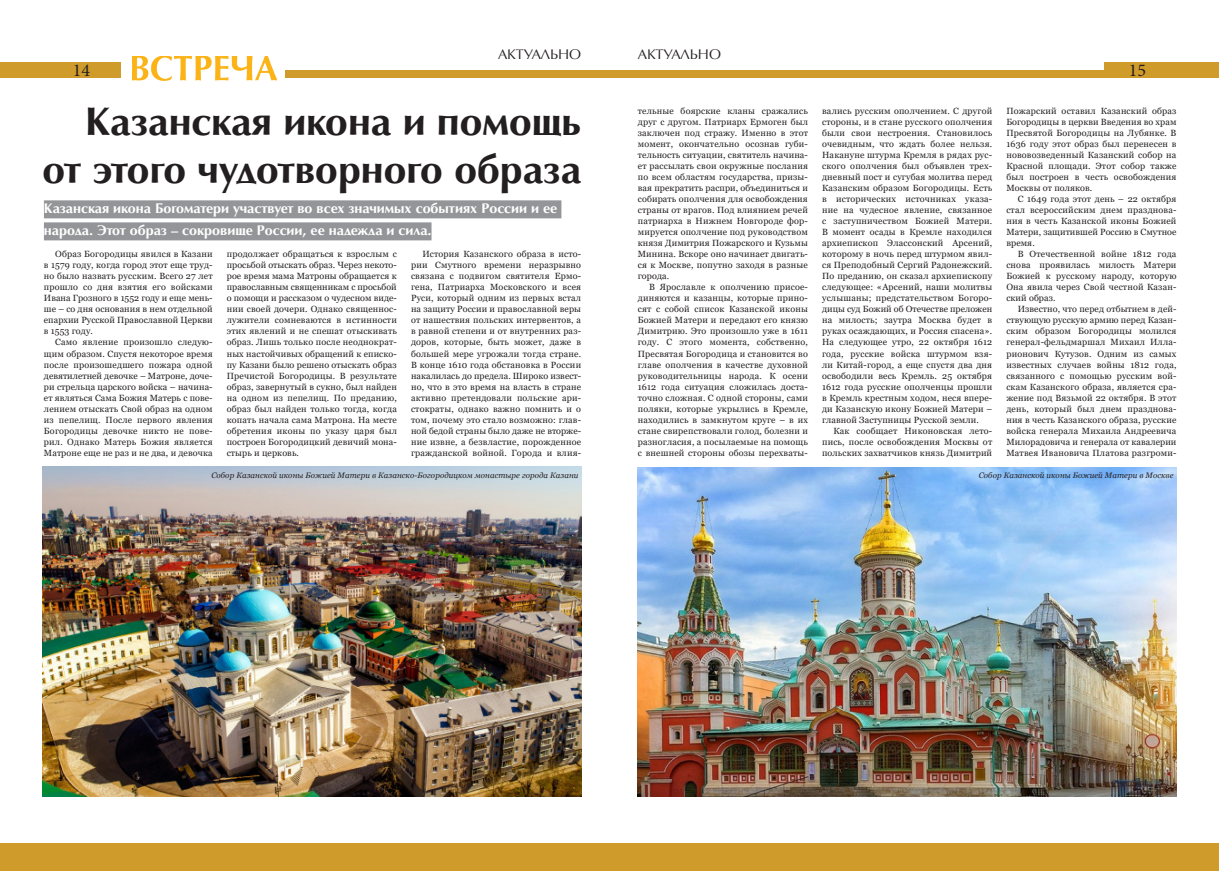
<style>
.page{position:relative;width:1219px;height:871px;background:#fff}
.page>*{position:absolute;margin:0;border:0;box-sizing:border-box;transform-origin:0 0}
.ЗАГОЛОВОК_БОЛЬШОЙ{font:700 40px/48px "AG Opus High Resolution";color:#231f20;text-align:right}
.t1{font:18px "Minion Pro";color:#231f20}
.ЛИД2{font:700 14px/22px "AG Opus High Resolution";color:#fff}
.РУБРИКА{font:14px "AG Opus High Resolution";color:#231f20}
.без_висячих_строк{font:9px/11px "Georgia";letter-spacing:.015em;color:#231f20;text-align:justify}
.ПОДПИСЬ_ТЕКСТА{font:italic 8px "Georgia";letter-spacing:.01em;color:#231f20}
</style>
<div class="page">
<div style="left:0;top:62px;width:120px;height:16px;background:#cf9b2a"></div>
<div style="left:1104px;top:62px;width:115px;height:16px;background:#cf9b2a"></div>
<div style="left:285px;top:70px;width:324px;height:8px;background:#cf9b2a"></div>
<div style="left:609px;top:70px;width:610px;height:8px;background:#cf9b2a"></div>
<div style="left:0;top:843px;width:1219px;height:27px;background:#cf9b2a"></div>
<img style="left:132px;top:56px;width:145px;height:25px">
<div style="left:44px;top:200px;width:517px;height:18px;background:#939598"></div>
<div style="left:44px;top:222px;width:388px;height:18px;background:#939598"></div>
<img style="left:638px;top:467px;width:538px;height:329px">
<img style="left:43px;top:466px;width:538px;height:330px">
<p class="РУБРИКА" style="left:498px;top:46px;width:85px">АКТУАЛЬНО</p>
<p class="РУБРИКА" style="left:638px;top:46px;width:85px">АКТУАЛЬНО</p>
<h2 class="t1" style="left:73px;top:58px;width:19px">14</h2>
<h2 class="t1" style="left:1129px;top:58px;width:19px">15</h2>
<p class="ЗАГОЛОВОК_БОЛЬШОЙ" style="left:43px;top:98px;width:540px">Казанская икона и помощь от этого чудотворного образа</p>
<p class="ЛИД2" style="left:44px;top:197px;width:515px">Казанская икона Богоматери участвует во всех значимых событиях России и ее народа. Этот образ – сокровище России, ее надежда и сила.</p>
<p class="без_висячих_строк" style="left:227px;top:249px;width:172px">продолжает обращаться к взрослым с просьбой отыскать образ. Через некото&shy;рое время мама Матроны обращается к православным священникам с просьбой о помощи и рассказом о чудесном виде&shy;нии своей дочери. Однако священнос&shy;лужители сомневаются в истинности этих явлений и не спешат отыскивать образ. Лишь только после неоднократ&shy;ных настойчивых обращений к еписко&shy;пу Казани было решено отыскать образ Пречистой Богородицы. В результате образ, завернутый в сукно, был найден на одном из пепелищ. По преданию, образ был найден только тогда, когда копать начала сама Матрона. На месте обретения иконы по указу царя был построен Богородицкий девичий мона&shy;стырь и церковь.</p>
<p class="без_висячих_строк" style="left:411px;top:249px;width:172px;text-indent:11px">История Казанского образа в исто&shy;рии Смутного времени неразрывно связана с подвигом святителя Ермо&shy;гена, Патриарха Московского и всея Руси, который одним из первых встал на защиту России и православной веры от нашествия польских интервентов, а в равной степени и от внутренних раз&shy;доров, которые, быть может, даже в большей мере угрожали тогда стране.<br>В конце 1610 года обстановка в России накалилась до предела. Широко извест&shy;но, что в это время на власть в стране активно претендовали польские ари&shy;стократы, однако важно помнить и о том, почему это стало возможно: глав&shy;ной бедой страны было даже не вторже&shy;ние извне, а безвластие, порожденное гражданской войной. Города и влия-</p>
<p class="без_висячих_строк" style="left:44px;top:249px;width:170px;text-indent:11px">Образ Богородицы явился в Казани в 1579 году, когда город этот еще труд&shy;но было назвать русским. Всего 27 лет прошло со дня взятия его войсками Ивана Грозного в 1552 году и еще мень&shy;ше – со дня основания в нем отдельной епархии Русской Православной Церкви в 1553 году.</p>
<p class="без_висячих_строк" style="left:44px;top:337px;width:170px;text-indent:11px">Само явление произошло следую&shy;щим образом. Спустя некоторое время после произошедшего пожара одной девятилетней девочке – Матроне, доче&shy;ри стрельца царского войска – начина&shy;ет являться Сама Божия Матерь с пове&shy;лением отыскать Свой образ на одном из пепелищ. После первого явления Богородицы девочке никто не пове&shy;рил. Однако Матерь Божия является Матроне еще не раз и не два, и девочка</p>
<p class="без_висячих_строк" style="left:638px;top:106px;width:172px">тельные боярские кланы сражались друг с другом. Патриарх Ермоген был заключен под стражу. Именно в этот момент, окончательно осознав губи&shy;тельность ситуации, святитель начина&shy;ет рассылать свои окружные послания по всем областям государства, призы&shy;вая прекратить распри, объединиться и собирать ополчения для освобождения страны от врагов. Под влиянием речей патриарха в Нижнем Новгороде фор&shy;мируется ополчение под руководством князя Димитрия Пожарского и Кузьмы Минина. Вскоре оно начинает двигать&shy;ся к Москве, попутно заходя в разные города.</p>
<p class="без_висячих_строк" style="left:638px;top:282px;width:172px;text-indent:11px">В Ярославле к ополчению присое&shy;диняются и казанцы, которые прино&shy;сят с собой список Казанской иконы Божией Матери и передают его князю Димитрию. Это произошло уже в 1611 году. С этого момента, собственно, Пресвятая Богородица и становится во главе ополчения в качестве духовной руководительницы народа. К осени 1612 года ситуация сложилась доста&shy;точно сложная. С одной стороны, сами поляки, которые укрылись в Кремле, находились в замкнутом круге – в их стане свирепствовали голод, болезни и разногласия, а посылаемые на помощь с внешней стороны обозы перехваты-</p>
<p class="без_висячих_строк" style="left:822px;top:106px;width:172px">вались русским ополчением. С другой стороны, и в стане русского ополчения были свои нестроения. Становилось очевидным, что ждать более нельзя.<br>Накануне штурма Кремля в рядах рус&shy;ского ополчения был объявлен трех&shy;дневный пост и сугубая молитва перед Казанским образом Богородицы. Есть в исторических источниках указа&shy;ние на чудесное явление, связанное с заступничеством Божией Матери.<br>В момент осады в Кремле находился архиепископ Элассонский Арсений, которому в ночь перед штурмом явил&shy;ся Преподобный Сергий Радонежский.<br>По преданию, он сказал архиепископу следующее: «Арсений, наши молитвы услышаны; предстательством Богоро&shy;дицы суд Божий об Отечестве преложен на милость; заутра Москва будет в руках осаждающих, и Россия спасена».<br>На следующее утро, 22 октября 1612 года, русские войска штурмом взя&shy;ли Китай-город, а еще спустя два дня освободили весь Кремль. 25 октября 1612 года русские ополченцы прошли в Кремль крестным ходом, неся впере&shy;ди Казанскую икону Божией Матери – главной Заступницы Русской земли.</p>
<p class="без_висячих_строк" style="left:822px;top:425px;width:172px;text-indent:11px">Как сообщает Никоновская лето&shy;пись, после освобождения Москвы от польских захватчиков князь Димитрий</p>
<p class="без_висячих_строк" style="left:1006px;top:106px;width:172px">Пожарский оставил Казанский образ Богородицы в церкви Введения во храм Пресвятой Богородицы на Лубянке. В 1636 году этот образ был перенесен в нововозведенный Казанский собор на Красной площади. Этот собор также был построен в честь освобождения Москвы от поляков.</p>
<p class="без_висячих_строк" style="left:1006px;top:194px;width:172px;text-indent:11px">С 1649 года этот день – 22 октября стал всероссийским днем празднова&shy;ния в честь Казанской иконы Божией Матери, защитившей Россию в Смутное время.</p>
<p class="без_висячих_строк" style="left:1006px;top:249px;width:172px;text-indent:11px">В Отечественной войне 1812 года снова проявилась милость Матери Божией к русскому народу, которую Она явила через Свой честной Казан&shy;ский образ.</p>
<p class="без_висячих_строк" style="left:1006px;top:304px;width:172px;text-indent:11px">Известно, что перед отбытием в дей&shy;ствующую русскую армию перед Казан&shy;ским образом Богородицы молился генерал-фельдмаршал Михаил Илла&shy;рионович Кутузов. Одним из самых известных случаев войны 1812 года, связанного с помощью русским вой&shy;скам Казанского образа, является сра&shy;жение под Вязьмой 22 октября. В этот день, который был днем празднова&shy;ния в честь Казанского образа, русские войска генерала Михаила Андреевича Милорадовича и генерала от кавалерии Матвея Ивановича Платова разгроми-</p>
<p class="ПОДПИСЬ_ТЕКСТА" style="left:211px;top:469px;width:369px">Собор Казанской иконы Божией Матери в Казанско-Богородицком монастыре города Казани</p>
<p class="ПОДПИСЬ_ТЕКСТА" style="left:979px;top:469px;width:196px">Собор Казанской иконы Божией Матери в Москве</p>
</div>
